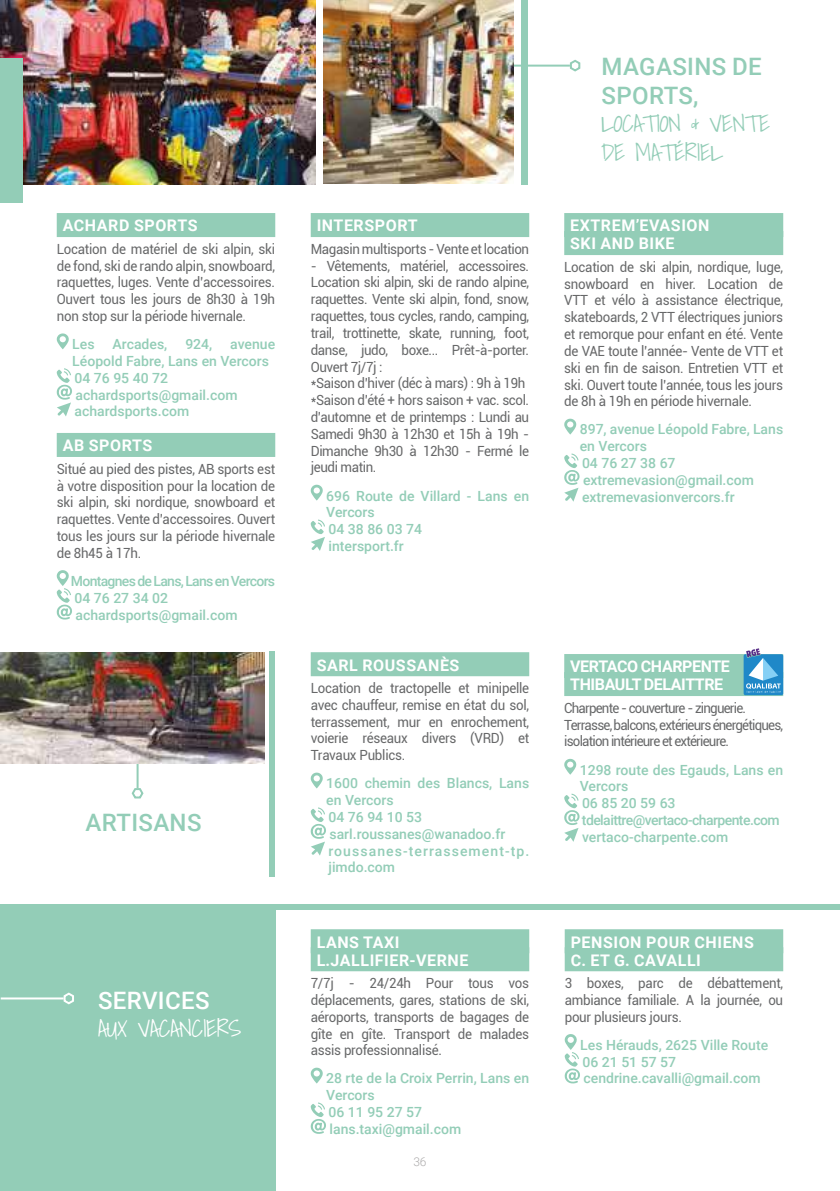
<style>
.page{position:relative;width:840px;height:1191px;background:#fff}
.page>*{position:absolute;margin:0;border:0;box-sizing:border-box;transform-origin:0 0}
.t1{font:500 24px/28.8px "Roboto";letter-spacing:.015em;color:#93cdb7}
.t2{font:300 24px/28.8px "Shadows Into";letter-spacing:-.02em;color:#93cdb7}
.t3{font:300 24px "Shadows Into";letter-spacing:-.02em;color:#fff}
.t4{font:500 24px "Roboto";letter-spacing:.015em;color:#fff}
.t5{font:700 16px/18px "Roboto";letter-spacing:.035em;color:#fff}
.t6{font:700 16px/18px "Roboto";letter-spacing:-.025em;color:#fff}
.t7{font:14px/16.8px "Roboto";letter-spacing:-.03em;color:#676869;text-align:justify;scale:.95 1}
.t8{font:500 14px/16.8px "Roboto";color:#93cdb7}
.t9{font:14px/16.8px "Roboto";letter-spacing:-.06em;color:#676869;scale:.95 1}
.t10{font:500 14px/16.8px "Roboto";letter-spacing:-.03em;color:#93cdb7}
.t11{font:300 12px "Roboto";color:#acaaab}
</style>
<div class="page">
<div style="left:0;top:909px;width:275px;height:282px;background:#93cdb7"></div>
<div style="left:57px;top:213px;width:218px;height:24px;background:#93cdb7"></div>
<div style="left:57px;top:433px;width:218px;height:24px;background:#93cdb7"></div>
<svg style="left:57px;top:333px;width:12px;height:16px"></svg>
<svg style="left:57px;top:368px;width:15px;height:48px"></svg>
<svg style="left:57px;top:570px;width:15px;height:49px"></svg>
<div style="left:310px;top:213px;width:219px;height:24px;background:#93cdb7"></div>
<svg style="left:310px;top:484px;width:13px;height:16px"></svg>
<svg style="left:310px;top:519px;width:15px;height:32px"></svg>
<div style="left:564px;top:213px;width:218px;height:24px;background:#93cdb7"></div>
<div style="left:564px;top:231px;width:218px;height:24px;background:#93cdb7"></div>
<svg style="left:564px;top:418px;width:12px;height:16px"></svg>
<svg style="left:564px;top:453px;width:15px;height:49px"></svg>
<svg style="left:568px;top:59px;width:13px;height:13px"></svg>
<hr style="left:435px;top:65px;width:134px;height:2px;background:#93cdb7">
<svg style="left:131px;top:786px;width:13px;height:13px"></svg>
<hr style="left:136px;top:668px;width:2px;height:120px;background:#93cdb7">
<svg style="left:62px;top:992px;width:12px;height:13px"></svg>
<hr style="left:1px;top:997px;width:63px;height:2px;background:#fff">
<img style="left:0;top:0;width:315px;height:184px">
<img style="left:323px;top:0;width:190px;height:184px">
<img style="left:1px;top:652px;width:263px;height:111px">
<div style="left:521px;top:0;width:6px;height:184px;background:#93cdb7"></div>
<div style="left:269px;top:651px;width:6px;height:225px;background:#93cdb7"></div>
<div style="left:1px;top:903px;width:838px;height:6px;background:#93cdb7"></div>
<div style="left:310px;top:652px;width:219px;height:24px;background:#93cdb7"></div>
<svg style="left:310px;top:772px;width:13px;height:16px"></svg>
<svg style="left:310px;top:807px;width:16px;height:48px"></svg>
<div style="left:564px;top:654px;width:218px;height:24px;background:#93cdb7"></div>
<div style="left:564px;top:672px;width:218px;height:24px;background:#93cdb7"></div>
<svg style="left:564px;top:758px;width:12px;height:16px"></svg>
<svg style="left:564px;top:793px;width:15px;height:49px"></svg>
<div style="left:310px;top:929px;width:219px;height:24px;background:#93cdb7"></div>
<div style="left:310px;top:947px;width:219px;height:24px;background:#93cdb7"></div>
<svg style="left:310px;top:1067px;width:13px;height:16px"></svg>
<svg style="left:310px;top:1102px;width:16px;height:32px"></svg>
<div style="left:564px;top:929px;width:218px;height:24px;background:#93cdb7"></div>
<div style="left:564px;top:947px;width:218px;height:24px;background:#93cdb7"></div>
<svg style="left:564px;top:1034px;width:16px;height:49px"></svg>
<div style="left:0;top:58px;width:23px;height:145px;background:#93cdb7"></div>
<svg style="left:743px;top:648px;width:39px;height:47px;background:#64aad7"></svg>
<p class="t5" style="left:63px;top:216px;width:136px">ACHARD SPORTS</p>
<p class="t7" style="left:57px;top:240px;width:231px">Location de matériel de ski alpin, ski de fond, ski de rando alpin, snowboard, raquettes, luges. Vente d’accessoires.<br>Ouvert tous les jours de 8h30 à 19h non stop sur la période hivernale.</p>
<p class="t8" style="left:72px;top:335px;width:24px">Les</p>
<p class="t8" style="left:112px;top:335px;width:56px">Arcades,</p>
<p class="t8" style="left:185px;top:335px;width:28px">924,</p>
<p class="t8" style="left:72px;top:335px;width:204px;text-indent:158px">avenue<br>Léopold Fabre, Lans en Vercors<br>04 76 95 40 72 achardsports@gmail.com achardsports.com</p>
<p class="t5" style="left:63px;top:436px;width:91px">AB SPORTS</p>
<p class="t7" style="left:57px;top:460px;width:231px">Situé au pied des pistes, AB sports est à votre disposition pour la location de ski alpin, ski nordique, snowboard et raquettes. Vente d’accessoires. Ouvert tous les jours sur la période hivernale de 8h45 à 17h.</p>
<p class="t10" style="left:71px;top:572px;width:206px">Montagnes de Lans, Lans en Vercors<br>04 76 27 34 02 achardsports@gmail.com</p>
<h1 class="t1" style="left:85px;top:807px;width:117px">ARTISANS</h1>
<h1 class="t4" style="left:98px;top:983px;width:113px">SERVICES</h1>
<h1 class="t3" style="left:98px;top:1009px;width:145px">AUX VACANCIERS</h1>
<p class="t5" style="left:316px;top:216px;width:102px">INTERSPORT</p>
<p class="t7" style="left:310px;top:240px;width:231px">Magasin multisports - Vente et location</p>
<p class="t7" style="left:310px;top:257px;width:231px;text-align:left">- Vêtements, matériel, accessoires.<br>Location ski alpin, ski de rando alpine, raquettes. Vente ski alpin, fond, snow, raquettes, tous cycles, rando, camping, trail, trottinette, skate, running, foot, danse, judo, boxe... Prêt-à-porter.<br>Ouvert 7j/7j :<br>*Saison d’hiver (déc à mars) : 9h à 19h *Saison d’été + hors saison + vac. scol. d’automne et de printemps : Lundi au Samedi 9h30 à 12h30 et 15h à 19h - Dimanche 9h30 à 12h30 - Fermé le jeudi matin.</p>
<p class="t8" style="left:326px;top:486px;width:204px">696 Route de Villard - Lans en<br>Vercors<br>04 38 86 03 74<br>intersport.fr</p>
<p class="t5" style="left:316px;top:655px;width:144px">SARL ROUSSANÈS</p>
<p class="t7" style="left:310px;top:679px;width:231px">Location de tractopelle et minipelle avec chauffeur, remise en état du sol, terrassement, mur en enrochement, voierie réseaux divers (VRD) et Travaux Publics.</p>
<p class="t8" style="left:326px;top:774px;width:204px">1600 chemin des Blancs, Lans en Vercors<br>04 76 94 10 53 sarl.roussanes@wanadoo.fr roussanes-terrassement-tp. jimdo.com</p>
<p class="t5" style="left:316px;top:932px;width:153px">LANS TAXI<br>L.JALLIFIER-VERNE</p>
<p class="t7" style="left:310px;top:974px;width:231px">7/7j - 24/24h Pour tous vos déplacements, gares, stations de ski, aéroports, transports de bagages de gîte en gîte. Transport de malades assis professionnalisé.</p>
<p class="t8" style="left:326px;top:1069px;width:204px">28 rte de la Croix Perrin, Lans en<br>Vercors<br>06 11 95 27 57 lans.taxi@gmail.com</p>
<p class="t11" style="left:413px;top:1153px;width:15px">36</p>
<h1 class="t1" style="left:601px;top:51px;width:162px">MAGASINS DE<br>SPORTS,</h1>
<h1 class="t2" style="left:600px;top:109px;width:170px">LOCATION &amp; VENTE<br>DE MATÉRIEL</h1>
<p class="t5" style="left:570px;top:216px;width:141px">EXTREM’EVASION<br>SKI AND BIKE</p>
<p class="t7" style="left:564px;top:258px;width:232px">Location de ski alpin, nordique, luge, snowboard en hiver. Location de VTT et vélo à assistance électrique, skateboards, 2 VTT électriques juniors et remorque pour enfant en été. Vente de VAE toute l’année- Vente de VTT et ski en fin de saison. Entretien VTT et ski. Ouvert toute l’année, tous les jours de 8h à 19h en période hivernale.</p>
<p class="t8" style="left:579px;top:420px;width:205px">897, avenue Léopold Fabre, Lans en Vercors<br>04 76 27 38 67 extremevasion@gmail.com extremevasionvercors.fr</p>
<p class="t6" style="left:570px;top:657px;width:161px">VERTACO CHARPENTE<br>THIBAULT DELAITTRE</p>
<p class="t9" style="left:564px;top:699px;width:232px">Charpente - couverture - zinguerie.<br>Terrasse, balcons, extérieurs énergétiques, isolation intérieure et extérieure.</p>
<p class="t8" style="left:579px;top:760px;width:205px">1298 route des Egauds, Lans en<br>Vercors<br>06 85 20 59 63 tdelaittre@vertaco-charpente.com vertaco-charpente.com</p>
<p class="t5" style="left:570px;top:932px;width:185px">PENSION POUR CHIENS<br>C. ET G. CAVALLI</p>
<p class="t7" style="left:564px;top:974px;width:231px">3 boxes, parc de débattement, ambiance familiale. A la journée, ou pour plusieurs jours.</p>
<p class="t8" style="left:580px;top:1036px;width:189px">Les Hérauds, 2625 Ville Route<br>06 21 51 57 57 cendrine.cavalli@gmail.com</p>
</div>
